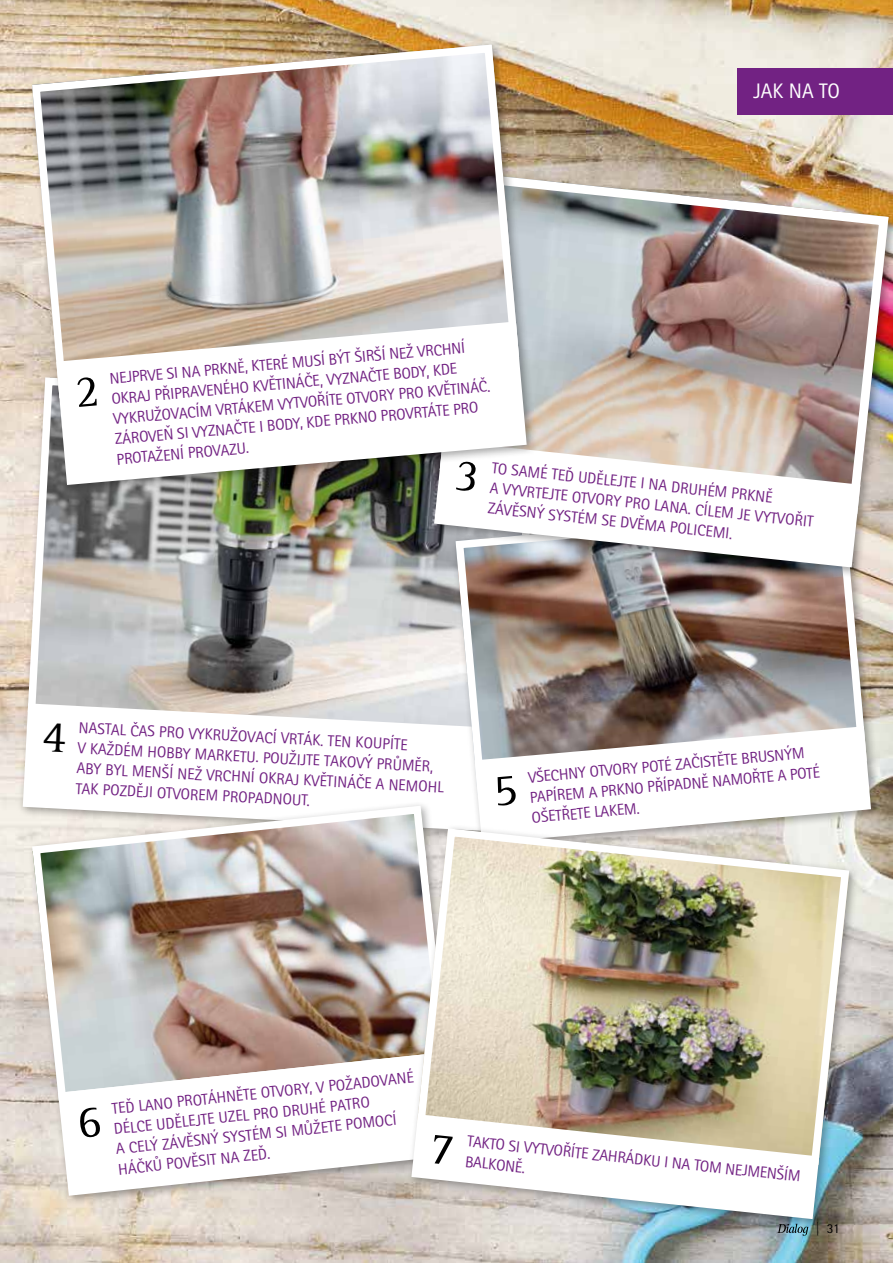
<style>
.page{position:relative;width:893px;height:1263px;background:#fff}
.page>*{position:absolute;margin:0;border:0;box-sizing:border-box;transform-origin:0 0}
.t1{font:21px "Rotis Sans Serif Pro";color:#fff}
.t2{font:15.75px/20.2px "Rotis Sans Serif Pro";color:#722283}
.t3{font:13.5px "Rotis Sans Serif Pro";color:#000}
</style>
<div class="page">
<img style="left:0;top:0;width:893px;height:1263px">
<div style="left:737px;top:68px;width:156px;height:46px;background:#722283"></div>
<img style="left:24px;top:373px;width:427px;height:330px">
<svg style="left:23px;top:703px;width:428px;height:129px"></svg>
<div style="left:451px;top:502px;width:431px;height:352px;background:#000;opacity:.35"></div>
<img style="left:451px;top:578px;width:420px;height:221px">
<svg style="left:475px;top:726px;width:396px;height:117px"></svg>
<div style="left:27px;top:801px;width:441px;height:405px;background:#000;opacity:.35"></div>
<img style="left:28px;top:801px;width:423px;height:303px">
<svg style="left:58px;top:1052px;width:349px;height:144px"></svg>
<div style="left:407px;top:824px;width:453px;height:406px;background:#000;opacity:.35"></div>
<img style="left:413px;top:824px;width:440px;height:345px">
<div style="left:429px;top:168px;width:464px;height:410px;background:#000;opacity:.35"></div>
<img style="left:538px;top:168px;width:355px;height:351px">
<svg style="left:434px;top:441px;width:426px;height:126px"></svg>
<div style="left:27px;top:40px;width:511px;height:456px;background:#000;opacity:.35"></div>
<img style="left:28px;top:41px;width:495px;height:361px">
<svg style="left:56px;top:321px;width:471px;height:164px"></svg>
<svg style="left:44px;top:723px;width:22px;height:29px"></svg>
<svg style="left:496px;top:776px;width:20px;height:30px"></svg>
<svg style="left:79px;top:1107px;width:22px;height:31px"></svg>
<svg style="left:411px;top:1114px;width:408px;height:122px"></svg>
<svg style="left:456px;top:461px;width:21px;height:31px"></svg>
<svg style="left:77px;top:377px;width:20px;height:30px"></svg>
<h1 class="t1" style="left:753px;top:79px;width:88px">JAK NA TO</h1>
<p class="t2" style="left:109px;top:369px;width:380px;rotate:-5deg">NEJPRVE SI NA PRKNĚ, KTERÉ MUSÍ BÝT ŠIRŠÍ NEŽ VRCHNÍ OKRAJ PŘIPRAVENÉHO KVĚTINÁČE, VYZNAČTE BODY, KDE VYKRUŽOVACÍM VRTÁKEM VYTVOŘÍTE OTVORY PRO KVĚTINÁČ.<br>ZÁROVEŇ SI VYZNAČTE I BODY, KDE PRKNO PROVRTÁTE PRO PROTAŽENÍ PROVAZU.</p>
<p class="t2" style="left:493px;top:458px;width:327px;rotate:6deg">TO SAMÉ TEĎ UDĚLEJTE I NA DRUHÉM PRKNĚ<br>A VYVRTEJTE OTVORY PRO LANA. CÍLEM JE VYTVOŘIT<br>ZÁVĚSNÝ SYSTÉM SE DVĚMA POLICEMI.</p>
<p class="t2" style="left:79px;top:717px;width:369px;rotate:3deg">NASTAL ČAS PRO VYKRUŽOVACÍ VRTÁK. TEN KOUPÍTE<br>V KAŽDÉM HOBBY MARKETU. POUŽIJTE TAKOVÝ PRŮMĚR, ABY BYL MENŠÍ NEŽ VRCHNÍ OKRAJ KVĚTINÁČE A NEMOHL TAK POZDĚJI OTVOREM PROPADNOUT.</p>
<p class="t2" style="left:527px;top:767px;width:292px;rotate:-5deg">VŠECHNY OTVORY POTÉ ZAČISTĚTE BRUSNÝM<br>PAPÍREM A PRKNO PŘÍPADNĚ NAMOŘTE A POTÉ<br>OŠETŘETE LAKEM.</p>
<p class="t2" style="left:111px;top:1099px;width:305px;rotate:-6deg">TEĎ LANO PROTÁHNĚTE OTVORY, V POŽADOVANÉ DÉLCE UDĚLEJTE UZEL PRO DRUHÉ PATRO<br>A CELÝ ZÁVĚSNÝ SYSTÉM SI MŮŽETE POMOCÍ HÁČKŮ POVĚSIT NA ZEĎ.</p>
<p class="t2" style="left:468px;top:1131px;width:337px;rotate:6deg">TAKTO SI VYTVOŘÍTE ZAHRÁDKU I NA TOM NEJMENŠÍM<br>BALKONĚ.</p>
<p class="t3" style="left:815px;top:1220px;width:26px">| 31</p>
</div>
